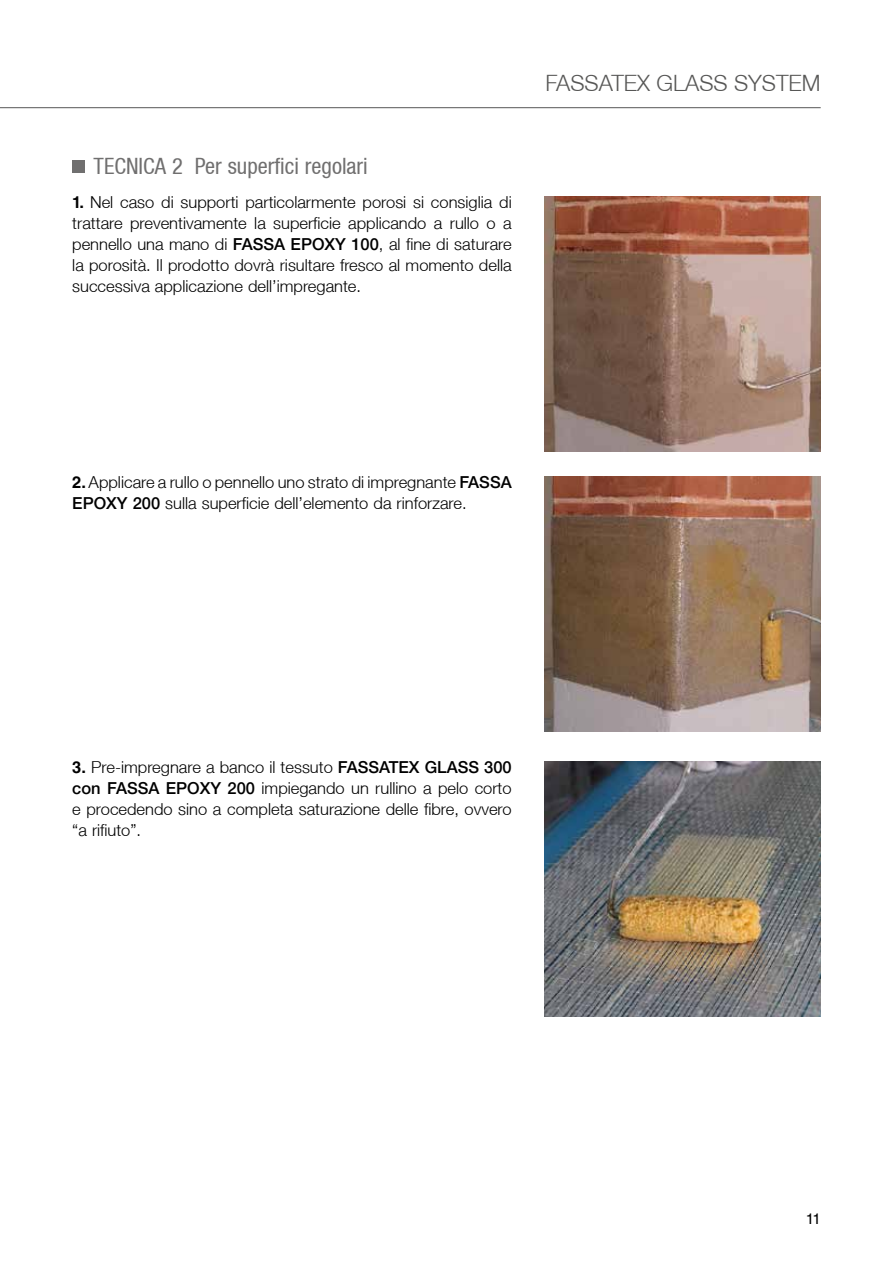
<style>
.page{position:relative;width:893px;height:1263px;background:#fff}
.page>*{position:absolute;margin:0;border:0;box-sizing:border-box;transform-origin:0 0}
.t1{font:condensed 22.5px "Helvetica Neue LT";color:#706f6f}
.t2{font:300 22.5px "Helvetica Neue LT";color:#575756}
.t3{font:300 16.5px/21px "Helvetica Neue LT";color:#000;text-align:justify}
.t4{font:15px "Helvetica LT Std";color:#000}
.s1{font-family:"Helvetica LT Std";font-weight:700}
.s2{font-weight:500}
</style>
<div class="page">
<hr style="left:0;top:107px;width:821px;height:1px;background:#575756">
<div style="left:72px;top:160px;width:13px;height:12px;background:#706f6f"></div>
<img style="left:544px;top:761px;width:277px;height:255px">
<img style="left:544px;top:196px;width:277px;height:256px">
<img style="left:544px;top:476px;width:277px;height:255px">
<h1 class="t1" style="left:94px;top:153px;width:276px">TECNICA 2 Per superfici regolari</h1>
<p class="t3" style="left:72px;top:192px;width:441px"><span class="s1">1.</span> Nel caso di supporti particolarmente porosi si consiglia di trattare preventivamente la superficie applicando a rullo o a pennello una mano di <span class="s2">FASSA EPOXY 100</span>, al fine di saturare la porosità. Il prodotto dovrà risultare fresco al momento della successiva applicazione dell’impregante.</p>
<h1 class="t2" style="left:545px;top:69px;width:277px">FASSATEX GLASS SYSTEM</h1>
<p class="t3" style="left:72px;top:471px;width:441px"><span class="s1">2.</span> Applicare a rullo o pennello uno strato di impregnante <span class="s2">FASSA<br>EPOXY 200</span> sulla superficie dell’elemento da rinforzare.</p>
<p class="t3" style="left:72px;top:756px;width:441px"><span class="s1">3.</span> Pre-impregnare a banco il tessuto <span class="s2">FASSATEX GLASS 300 con FASSA EPOXY 200</span> impiegando un rullino a pelo corto e procedendo sino a completa saturazione delle fibre, ovvero “a rifiuto”.</p>
<p class="t4" style="left:806px;top:1210px;width:16px">11</p>
</div>
